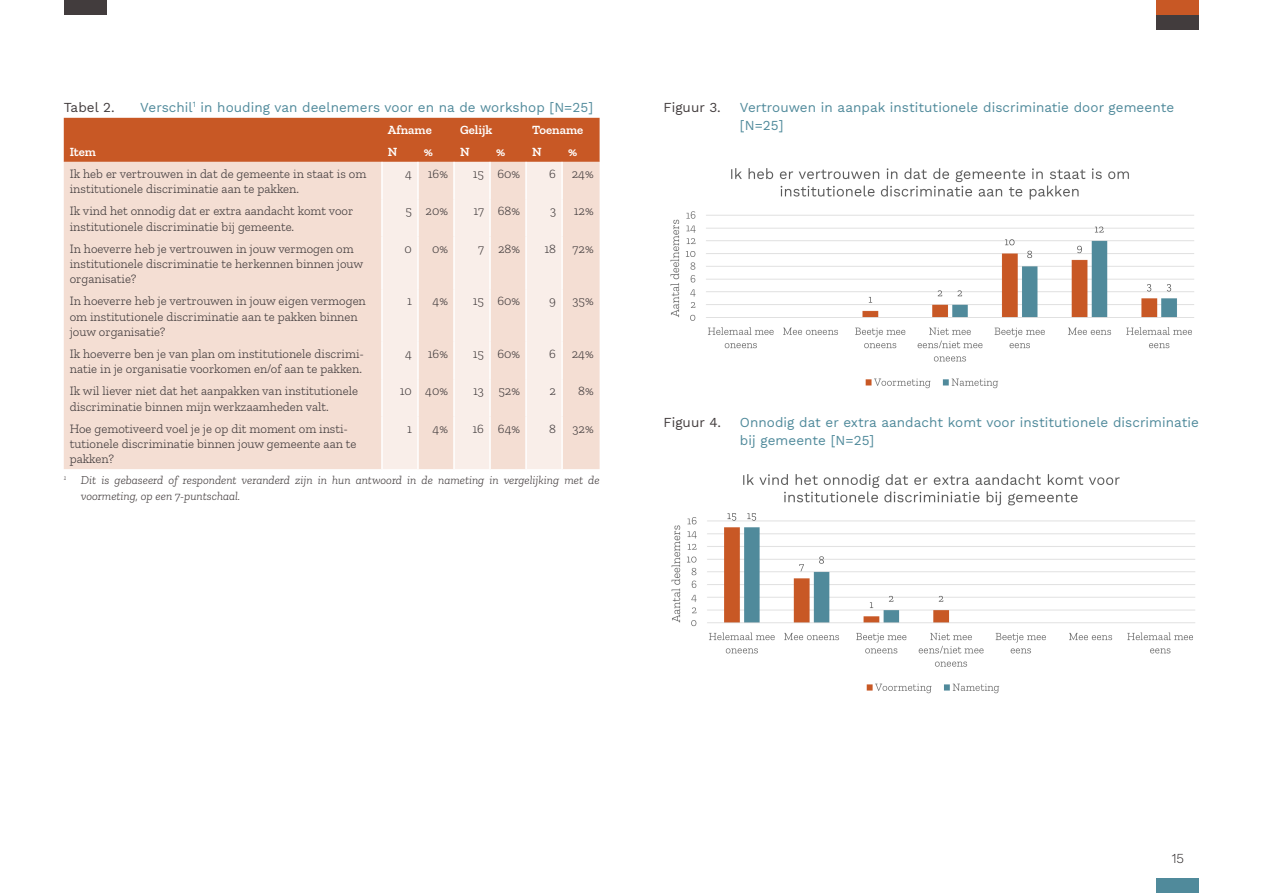
<style>
.page{position:relative;width:1263px;height:893px;background:#fff}
.page>*{position:absolute;margin:0;border:0;box-sizing:border-box;transform-origin:0 0}
.Grafiek_of_tabeltitel{font:13.5px/18px "Work Sans";letter-spacing:.005em;color:#508a9b}
.Grafiek_of_tabeltitel-2{font:13.5px "Work Sans";letter-spacing:.005em;color:#423c3d}
.t1{font:300 13.5px "Work Sans";color:#231f20}
.Tabeltekst_8_5p{font:300 12.75px/15.3px "Zilla Slab";color:#423c3d}
.Tabeltekst_8_5p-2{font:600 12.75px "Zilla Slab";color:#fff}
.Voetnoot{font:italic 300 12px/16.5px "Zilla Slab";color:#423c3d}
</style>
<div class="page">
<div style="left:64px;top:118px;width:536px;height:44px;background:#c85825"></div>
<div style="left:64px;top:162px;width:536px;height:307px;background:#f4ded3"></div>
<svg style="left:383px;top:162px;width:178px;height:307px;background:#f7e7e0"></svg>
<hr style="left:381px;top:162px;width:2px;height:37px;background:#fff">
<hr style="left:417px;top:162px;width:2px;height:37px;background:#fff">
<hr style="left:453px;top:162px;width:2px;height:37px;background:#fff">
<hr style="left:489px;top:162px;width:2px;height:37px;background:#fff">
<hr style="left:525px;top:162px;width:2px;height:37px;background:#fff">
<hr style="left:561px;top:162px;width:2px;height:37px;background:#fff">
<hr style="left:381px;top:199px;width:2px;height:38px;background:#fff">
<hr style="left:417px;top:199px;width:2px;height:38px;background:#fff">
<hr style="left:453px;top:199px;width:2px;height:38px;background:#fff">
<hr style="left:489px;top:199px;width:2px;height:38px;background:#fff">
<hr style="left:525px;top:199px;width:2px;height:38px;background:#fff">
<hr style="left:561px;top:199px;width:2px;height:38px;background:#fff">
<hr style="left:381px;top:237px;width:2px;height:52px;background:#fff">
<hr style="left:417px;top:237px;width:2px;height:52px;background:#fff">
<hr style="left:453px;top:237px;width:2px;height:52px;background:#fff">
<hr style="left:489px;top:237px;width:2px;height:52px;background:#fff">
<hr style="left:525px;top:237px;width:2px;height:52px;background:#fff">
<hr style="left:561px;top:237px;width:2px;height:52px;background:#fff">
<hr style="left:381px;top:289px;width:2px;height:53px;background:#fff">
<hr style="left:417px;top:289px;width:2px;height:53px;background:#fff">
<hr style="left:453px;top:289px;width:2px;height:53px;background:#fff">
<hr style="left:489px;top:289px;width:2px;height:53px;background:#fff">
<hr style="left:525px;top:289px;width:2px;height:53px;background:#fff">
<hr style="left:561px;top:289px;width:2px;height:53px;background:#fff">
<hr style="left:381px;top:342px;width:2px;height:37px;background:#fff">
<hr style="left:417px;top:342px;width:2px;height:37px;background:#fff">
<hr style="left:453px;top:342px;width:2px;height:37px;background:#fff">
<hr style="left:489px;top:342px;width:2px;height:37px;background:#fff">
<hr style="left:525px;top:342px;width:2px;height:37px;background:#fff">
<hr style="left:561px;top:342px;width:2px;height:37px;background:#fff">
<hr style="left:381px;top:379px;width:2px;height:37px;background:#fff">
<hr style="left:417px;top:379px;width:2px;height:37px;background:#fff">
<hr style="left:453px;top:379px;width:2px;height:37px;background:#fff">
<hr style="left:489px;top:379px;width:2px;height:37px;background:#fff">
<hr style="left:525px;top:379px;width:2px;height:37px;background:#fff">
<hr style="left:561px;top:379px;width:2px;height:37px;background:#fff">
<hr style="left:381px;top:416px;width:2px;height:53px;background:#fff">
<hr style="left:417px;top:416px;width:2px;height:53px;background:#fff">
<hr style="left:453px;top:416px;width:2px;height:53px;background:#fff">
<hr style="left:489px;top:416px;width:2px;height:53px;background:#fff">
<hr style="left:525px;top:416px;width:2px;height:53px;background:#fff">
<hr style="left:561px;top:416px;width:2px;height:53px;background:#fff">
<img style="left:670px;top:168px;width:524px;height:221px">
<img style="left:671px;top:474px;width:524px;height:220px">
<div style="left:1157px;top:879px;width:42px;height:14px;background:#508a9b"></div>
<div style="left:64px;top:0;width:42px;height:15px;background:#423c3d"></div>
<div style="left:1157px;top:0;width:42px;height:15px;background:#c85825"></div>
<div style="left:1157px;top:15px;width:42px;height:15px;background:#423c3d"></div>
<p class="Grafiek_of_tabeltitel-2" style="left:64px;top:97px;width:52px">Tabel 2.</p>
<p class="Grafiek_of_tabeltitel" style="left:140px;top:98px;width:454px">Verschil<sup>1</sup> in houding van deelnemers voor en na de workshop [N=25]</p>
<p class="Tabeltekst_8_5p-2" style="left:388px;top:122px;width:45px">Afname</p>
<p class="Tabeltekst_8_5p-2" style="left:460px;top:122px;width:34px">Gelijk</p>
<p class="Tabeltekst_8_5p-2" style="left:532px;top:122px;width:53px">Toename</p>
<p class="Tabeltekst_8_5p-2" style="left:70px;top:144px;width:28px">Item</p>
<p class="Tabeltekst_8_5p-2" style="left:388px;top:144px;width:11px">N</p>
<p class="Tabeltekst_8_5p-2" style="left:424px;top:144px;width:11px">%</p>
<p class="Tabeltekst_8_5p-2" style="left:460px;top:144px;width:11px">N</p>
<p class="Tabeltekst_8_5p-2" style="left:496px;top:144px;width:11px">%</p>
<p class="Tabeltekst_8_5p-2" style="left:532px;top:144px;width:11px">N</p>
<p class="Tabeltekst_8_5p-2" style="left:568px;top:144px;width:11px">%</p>
<p class="Tabeltekst_8_5p" style="left:70px;top:166px;width:298px">Ik heb er vertrouwen in dat de gemeente in staat is om institutionele discriminatie aan te pakken.</p>
<p class="Tabeltekst_8_5p" style="left:405px;top:166px;width:8px">4</p>
<p class="Tabeltekst_8_5p" style="left:428px;top:166px;width:22px">16%</p>
<p class="Tabeltekst_8_5p" style="left:473px;top:166px;width:13px">15</p>
<p class="Tabeltekst_8_5p" style="left:497px;top:166px;width:24px">60%</p>
<p class="Tabeltekst_8_5p" style="left:549px;top:166px;width:8px">6</p>
<p class="Tabeltekst_8_5p" style="left:572px;top:166px;width:23px">24%</p>
<p class="Tabeltekst_8_5p" style="left:70px;top:203px;width:285px">Ik vind het onnodig dat er extra aandacht komt voor institutionele discriminatie bij gemeente.</p>
<p class="Tabeltekst_8_5p" style="left:405px;top:203px;width:8px">5</p>
<p class="Tabeltekst_8_5p" style="left:426px;top:203px;width:24px">20%</p>
<p class="Tabeltekst_8_5p" style="left:473px;top:203px;width:12px">17</p>
<p class="Tabeltekst_8_5p" style="left:498px;top:203px;width:24px">68%</p>
<p class="Tabeltekst_8_5p" style="left:550px;top:203px;width:8px">3</p>
<p class="Tabeltekst_8_5p" style="left:574px;top:203px;width:21px">12%</p>
<p class="Tabeltekst_8_5p" style="left:70px;top:241px;width:295px">In hoeverre heb je vertrouwen in jouw vermogen om institutionele discriminatie te herkennen binnen jouw organisatie?</p>
<p class="Tabeltekst_8_5p" style="left:405px;top:241px;width:9px">0</p>
<p class="Tabeltekst_8_5p" style="left:432px;top:241px;width:17px">0%</p>
<p class="Tabeltekst_8_5p" style="left:478px;top:241px;width:7px">7</p>
<p class="Tabeltekst_8_5p" style="left:498px;top:241px;width:23px">28%</p>
<p class="Tabeltekst_8_5p" style="left:544px;top:241px;width:13px">18</p>
<p class="Tabeltekst_8_5p" style="left:573px;top:241px;width:22px">72%</p>
<p class="Tabeltekst_8_5p" style="left:70px;top:293px;width:298px">In hoeverre heb je vertrouwen in jouw eigen vermogen om institutionele discriminatie aan te pakken binnen jouw organisatie?</p>
<p class="Tabeltekst_8_5p" style="left:407px;top:293px;width:6px">1</p>
<p class="Tabeltekst_8_5p" style="left:433px;top:293px;width:17px">4%</p>
<p class="Tabeltekst_8_5p" style="left:473px;top:293px;width:13px">15</p>
<p class="Tabeltekst_8_5p" style="left:497px;top:293px;width:24px">60%</p>
<p class="Tabeltekst_8_5p" style="left:549px;top:293px;width:8px">9</p>
<p class="Tabeltekst_8_5p" style="left:572px;top:293px;width:23px">35%</p>
<p class="Tabeltekst_8_5p" style="left:70px;top:346px;width:296px">Ik hoeverre ben je van plan om institutionele discrimi&shy;natie in je organisatie voorkomen en/of aan te pakken.</p>
<p class="Tabeltekst_8_5p" style="left:405px;top:346px;width:8px">4</p>
<p class="Tabeltekst_8_5p" style="left:428px;top:346px;width:22px">16%</p>
<p class="Tabeltekst_8_5p" style="left:473px;top:346px;width:13px">15</p>
<p class="Tabeltekst_8_5p" style="left:497px;top:346px;width:24px">60%</p>
<p class="Tabeltekst_8_5p" style="left:549px;top:346px;width:8px">6</p>
<p class="Tabeltekst_8_5p" style="left:572px;top:346px;width:23px">24%</p>
<p class="Tabeltekst_8_5p" style="left:70px;top:383px;width:290px">Ik wil liever niet dat het aanpakken van institutionele discriminatie binnen mijn werkzaamheden valt.</p>
<p class="Tabeltekst_8_5p" style="left:400px;top:383px;width:14px">10</p>
<p class="Tabeltekst_8_5p" style="left:425px;top:383px;width:24px">40%</p>
<p class="Tabeltekst_8_5p" style="left:473px;top:383px;width:12px">13</p>
<p class="Tabeltekst_8_5p" style="left:498px;top:383px;width:23px">52%</p>
<p class="Tabeltekst_8_5p" style="left:550px;top:383px;width:8px">2</p>
<p class="Tabeltekst_8_5p" style="left:578px;top:383px;width:17px">8%</p>
<p class="Tabeltekst_8_5p" style="left:70px;top:421px;width:288px">Hoe gemotiveerd voel je je op dit moment om insti&shy;tutionele discriminatie binnen jouw gemeente aan te pakken?</p>
<p class="Tabeltekst_8_5p" style="left:407px;top:421px;width:6px">1</p>
<p class="Tabeltekst_8_5p" style="left:433px;top:421px;width:17px">4%</p>
<p class="Tabeltekst_8_5p" style="left:472px;top:421px;width:13px">16</p>
<p class="Tabeltekst_8_5p" style="left:498px;top:421px;width:24px">64%</p>
<p class="Tabeltekst_8_5p" style="left:549px;top:421px;width:8px">8</p>
<p class="Tabeltekst_8_5p" style="left:572px;top:421px;width:23px">32%</p>
<p class="Voetnoot" style="left:81px;top:472px;width:520px;text-indent:-17px"><sup>1</sup> Dit is gebaseerd of respondent veranderd zijn in hun antwoord in de nameting in vergelijking met de voormeting, op een 7-puntschaal.</p>
<p class="Grafiek_of_tabeltitel-2" style="left:663px;top:97px;width:59px">Figuur 3.</p>
<p class="Grafiek_of_tabeltitel" style="left:740px;top:98px;width:436px">Vertrouwen in aanpak institutionele discriminatie door gemeente [N=25]</p>
<p class="Grafiek_of_tabeltitel-2" style="left:663px;top:412px;width:59px">Figuur 4.</p>
<p class="Grafiek_of_tabeltitel" style="left:740px;top:413px;width:460px">Onnodig dat er extra aandacht komt voor institutionele discriminatie bij gemeente [N=25]</p>
<p class="t1" style="left:1172px;top:848px;width:14px">15</p>
</div>
